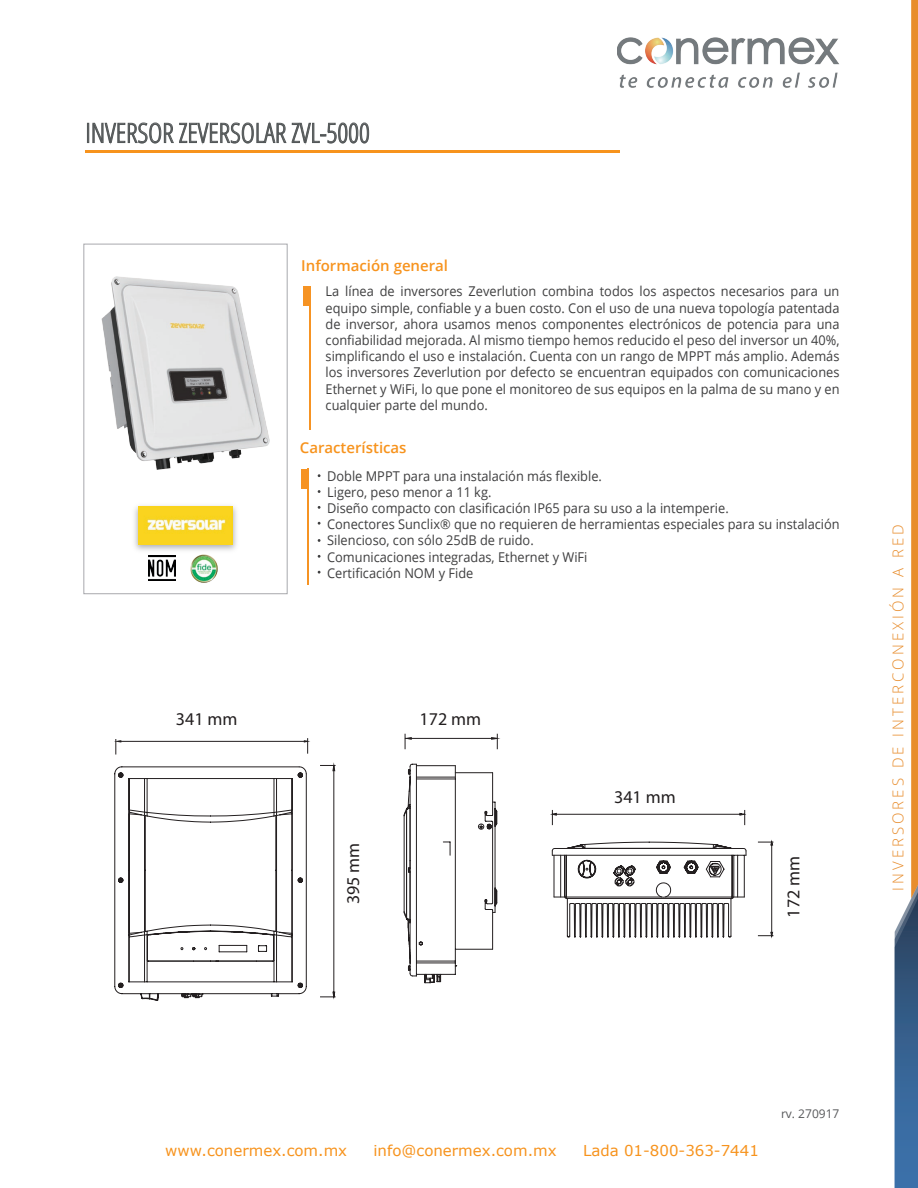
<style>
.page{position:relative;width:918px;height:1188px;background:#fff}
.page>*{position:absolute;margin:0;border:0;box-sizing:border-box;transform-origin:0 0}
.t1{font:300 condensed 27px "Open Sans";color:#535758}
.t2{font:18px "Myriad Pro";color:#231f20}
.t3{font:15px "Verdana";color:#f7931d}
.t4{font:600 15px "Open Sans";color:#f7931d}
.t5{font:300 15px "Open Sans";letter-spacing:.2em;color:#e88d2d}
.t6{font:13.5px/16.2px "Open Sans";color:#3e3e3f;text-align:justify;scale:.95 1}
.t7{font:12px "Open Sans";color:#57585a}
</style>
<div class="page">
<div style="left:83px;top:244px;width:205px;height:350px;border:1px solid #a8a9ad"></div>
<div style="left:87px;top:123px;width:2px;height:20px;border:1px solid #535758"></div>
<svg style="left:93px;top:122px;width:193px;height:23px"></svg>
<svg style="left:292px;top:123px;width:77px;height:22px"></svg>
<hr style="left:85px;top:151px;width:535px;height:2px;background:#f7931d">
<svg style="left:895px;top:0;width:23px;height:1188px"></svg>
<img style="left:617px;top:38px;width:222px;height:50px">
<img style="left:102px;top:277px;width:167px;height:192px">
<img style="left:134px;top:505px;width:103px;height:51px">
<img style="left:138px;top:507px;width:95px;height:37px">
<img style="left:184px;top:551px;width:40px;height:32px">
<img style="left:149px;top:556px;width:27px;height:25px">
<hr style="left:405px;top:738px;width:92px;height:1px;background:#231f20">
<svg style="left:491px;top:734px;width:9px;height:15px"></svg>
<svg style="left:404px;top:734px;width:8px;height:15px"></svg>
<svg style="left:403px;top:763px;width:95px;height:220px"></svg>
<svg style="left:320px;top:764px;width:16px;height:234px"></svg>
<svg style="left:114px;top:766px;width:14px;height:229px"></svg>
<hr style="left:119px;top:741px;width:188px;height:1px;background:#231f20">
<svg style="left:304px;top:738px;width:6px;height:16px"></svg>
<svg style="left:114px;top:739px;width:7px;height:16px"></svg>
<svg style="left:551px;top:810px;width:223px;height:128px"></svg>
<svg style="left:128px;top:766px;width:179px;height:235px"></svg>
<div style="left:303px;top:286px;width:6px;height:20px;background:#f69323"></div>
<hr style="left:309px;top:286px;width:1px;height:144px;background:#f69323">
<div style="left:301px;top:469px;width:7px;height:19px;background:#f69323"></div>
<hr style="left:308px;top:469px;width:1px;height:116px;background:#f69323">
<h1 class="t1" style="left:85px;top:114px;width:286px">INVERSOR ZEVERSOLAR ZVL-5000</h1>
<p class="t4" style="left:301px;top:255px;width:148px">Información general</p>
<p class="t6" style="left:326px;top:283px;width:542px">La línea de inversores Zeverlution combina todos los aspectos necesarios para un equipo simple, confiable y a buen costo. Con el uso de una nueva topología patentada de inversor, ahora usamos menos componentes electrónicos de potencia para una confiabilidad mejorada. Al mismo tiempo hemos reducido el peso del inversor un 40%, simplificando el uso e instalación. Cuenta con un rango de MPPT más amplio. Además los inversores Zeverlution por defecto se encuentran equipados con comunicaciones Ethernet y WiFi, lo que pone el monitoreo de sus equipos en la palma de su mano y en cualquier parte del mundo.</p>
<p class="t4" style="left:300px;top:438px;width:108px">Características</p>
<p class="t6" style="left:327px;top:467px;width:541px;text-align:left">Doble MPPT para una instalación más flexible.<br>Ligero, peso menor a 11 kg.<br>Diseño compacto con clasificación IP65 para su uso a la intemperie.<br>Conectores Sunclix® que no requieren de herramientas especiales para su instalación Silencioso, con sólo 25dB de ruido.<br>Comunicaciones integradas, Ethernet y WiFi<br>Certificación NOM y Fide</p>
<h2 class="t2" style="left:176px;top:708px;width:63px">341 mm</h2>
<h2 class="t2" style="left:420px;top:708px;width:63px">172 mm</h2>
<h2 class="t2" style="left:342px;top:904px;width:63px;rotate:-90deg">395 mm</h2>
<h2 class="t2" style="left:614px;top:786px;width:63px">341 mm</h2>
<h2 class="t2" style="left:782px;top:918px;width:63px;rotate:-90deg">172 mm</h2>
<p class="t5" style="left:888px;top:891px;width:368px;rotate:-90deg">INVERSORES DE INTERCONEXIÓN A RED</p>
<p class="t3" style="left:165px;top:1141px;width:183px">www.conermex.com.mx</p>
<p class="t3" style="left:374px;top:1141px;width:185px">info@conermex.com.mx</p>
<p class="t3" style="left:583px;top:1141px;width:177px">Lada 01-800-363-7441</p>
<p class="t7" style="left:781px;top:1106px;width:60px">rv. 270917</p>
</div>
